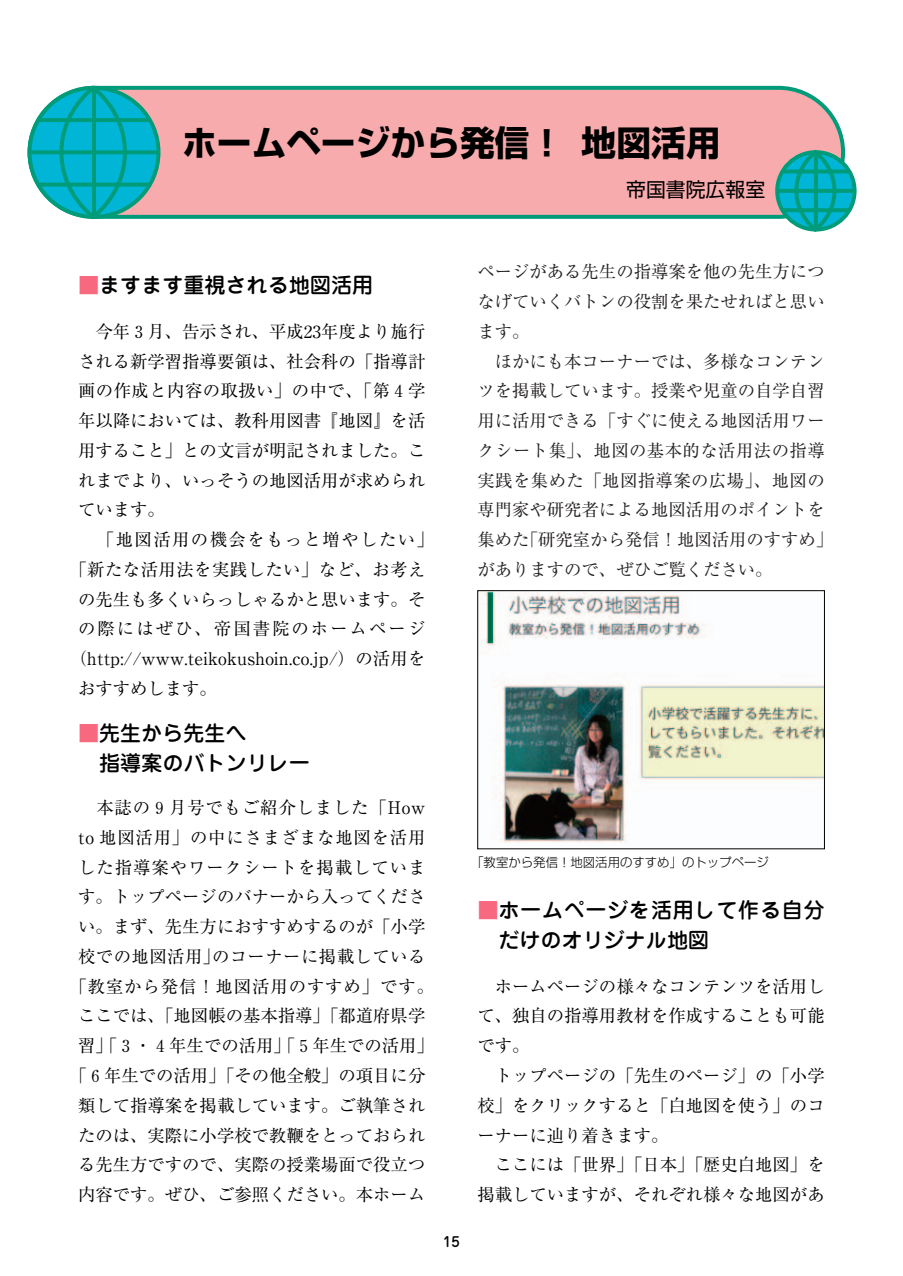
<style>
.page{position:relative;width:903px;height:1276px;background:#fff}
.page>*{position:absolute;margin:0;border:0;box-sizing:border-box;transform-origin:0 0}
.t1{font:700 34.65px "Shin Go";color:#000}
.t2{font:500 21.18px/29.8px "Jun 34";color:#000}
.t3{font:500 21.18px/29.8px "Jun 34";letter-spacing:.035em;color:#000}
.t4{font:19.78px "Shin Go";color:#000}
.t5{font:17.32px/29.8px "Ryumin";color:#000;text-align:justify}
.t6{font:17.32px/29.8px "Ryumin";color:#231f20;text-align:justify}
.t7{font:17.32px "Ryumin";letter-spacing:.025em;color:#000}
.t8{font:17.32px "Ryumin";letter-spacing:.055em;color:#000}
.t9{font:17.32px "Ryumin";letter-spacing:.045em;color:#000}
.t10{font:17.32px "Ryumin";letter-spacing:.05em;color:#000}
.t11{font:17.32px "Ryumin";letter-spacing:.085em;color:#000}
.t12{font:17.32px "Ryumin";letter-spacing:.12em;color:#000}
.t13{font:500 13.65px "Jun 34";color:#000}
.t14{font:300 12.42px "Shin Go";color:#000}
.s1{color:#f8687f}
</style>
<div class="page">
<img style="left:484px;top:592px;width:339px;height:251px">
<div style="left:477px;top:590px;width:348px;height:259px;border:1px solid #000"></div>
<div style="left:28px;top:86px;width:817px;height:133px;background:#f8abad;border:4px solid #009b78;border-radius:64px"></div>
<svg style="left:27px;top:85px;width:135px;height:135px"></svg>
<svg style="left:773px;top:148px;width:84px;height:84px"></svg>
<h1 class="t1" style="left:182px;top:130px;width:540px">ホームページから発信！地図活用</h1>
<p class="t4" style="left:626px;top:182px;width:140px">帝国書院広報室</p>
<p class="t2" style="left:78px;top:273px;width:297px"><span class="s1">■</span>ますます重視される地図活用</p>
<p class="t5" style="left:78px;top:319px;width:349px;text-indent:17px">今年３月、告示され、平成23年度より施行される新学習指導要領は、社会科の「指導計画の作成と内容の取扱い」の中で、「第４学年以降においては、教科用図書『地図』を活用すること」との文言が明記されました。これまでより、いっそうの地図活用が求められています。</p>
<p class="t11" style="left:97px;top:534px;width:339px">「地図活用の機会をもっと増やしたい」</p>
<p class="t7" style="left:69px;top:563px;width:357px">「新たな活用法を実践したい」など、お考え</p>
<p class="t5" style="left:78px;top:587px;width:349px">の先生も多くいらっしゃるかと思います。そ</p>
<p class="t12" style="left:78px;top:623px;width:349px">の際にはぜひ、帝国書院のホームページ</p>
<p class="t5" style="left:69px;top:646px;width:357px">（http://www.teikokushoin.co.jp/）の活用を</p>
<p class="t5" style="left:78px;top:676px;width:140px">おすすめします。</p>
<p class="t2" style="left:99px;top:720px;width:212px;text-indent:-21px"><span class="s1">■</span>先生から先生へ<br>指導案のバトンリレー</p>
<p class="t10" style="left:96px;top:801px;width:331px">本誌の９月号でもご紹介しました「How</p>
<p class="t9" style="left:78px;top:831px;width:349px">to 地図活用」の中にさまざまな地図を活用</p>
<p class="t8" style="left:78px;top:861px;width:349px">した指導案やワークシートを掲載していま</p>
<p class="t5" style="left:78px;top:884px;width:349px">す。トップページのバナーから入ってくださ</p>
<p class="t5" style="left:78px;top:914px;width:349px">い。まず、先生方におすすめするのが「小学</p>
<p class="t7" style="left:78px;top:950px;width:349px">校での地図活用」のコーナーに掲載している</p>
<p class="t8" style="left:69px;top:980px;width:366px">「教室から発信！地図活用のすすめ」です。</p>
<p class="t5" style="left:78px;top:1003px;width:349px">ここでは、「地図帳の基本指導」「都道府県学</p>
<p class="t5" style="left:78px;top:1033px;width:357px">習」「３・４年生での活用」「５年生での活用」</p>
<p class="t5" style="left:69px;top:1063px;width:357px">「６年生での活用」「その他全般」の項目に分</p>
<p class="t5" style="left:78px;top:1093px;width:349px">類して指導案を掲載しています。ご執筆され</p>
<p class="t5" style="left:78px;top:1122px;width:349px">たのは、実際に小学校で教鞭をとっておられ</p>
<p class="t5" style="left:78px;top:1152px;width:349px">る先生方ですので、実際の授業場面で役立つ</p>
<p class="t5" style="left:78px;top:1182px;width:349px">内容です。ぜひ、ご参照ください。本ホーム</p>
<p class="t6" style="left:477px;top:259px;width:349px">ページがある先生の指導案を他の先生方につなげていくバトンの役割を果たせればと思います。</p>
<p class="t6" style="left:477px;top:348px;width:357px;text-align:left;text-indent:17px">ほかにも本コーナーでは、多様なコンテンツを掲載しています。授業や児童の自学自習用に活用できる「すぐに使える地図活用ワークシート集」、地図の基本的な活用法の指導実践を集めた「地図指導案の広場」、地図の専門家や研究者による地図活用のポイントを集めた「研究室から発信！地図活用のすすめ」がありますので、ぜひご覧ください。</p>
<p class="t13" style="left:443px;top:1236px;width:18px">15</p>
<p class="t14" style="left:471px;top:858px;width:299px">「教室から発信！地図活用のすすめ」のトップページ</p>
<p class="t3" style="left:498px;top:898px;width:328px;text-indent:-21px"><span class="s1">■</span>ホームページを活用して作る自分だけのオリジナル地図</p>
<p class="t5" style="left:477px;top:973px;width:349px;text-indent:17px">ホームページの様々なコンテンツを活用して、独自の指導用教材を作成することも可能です。</p>
<p class="t5" style="left:477px;top:1063px;width:349px;text-indent:17px">トップページの「先生のページ」の「小学校」をクリックすると「白地図を使う」のコーナーに辿り着きます。</p>
<p class="t5" style="left:477px;top:1152px;width:349px;text-align:right">ここには「世界」「日本」「歴史白地図」を掲載していますが、それぞれ様々な地図があ</p>
</div>
